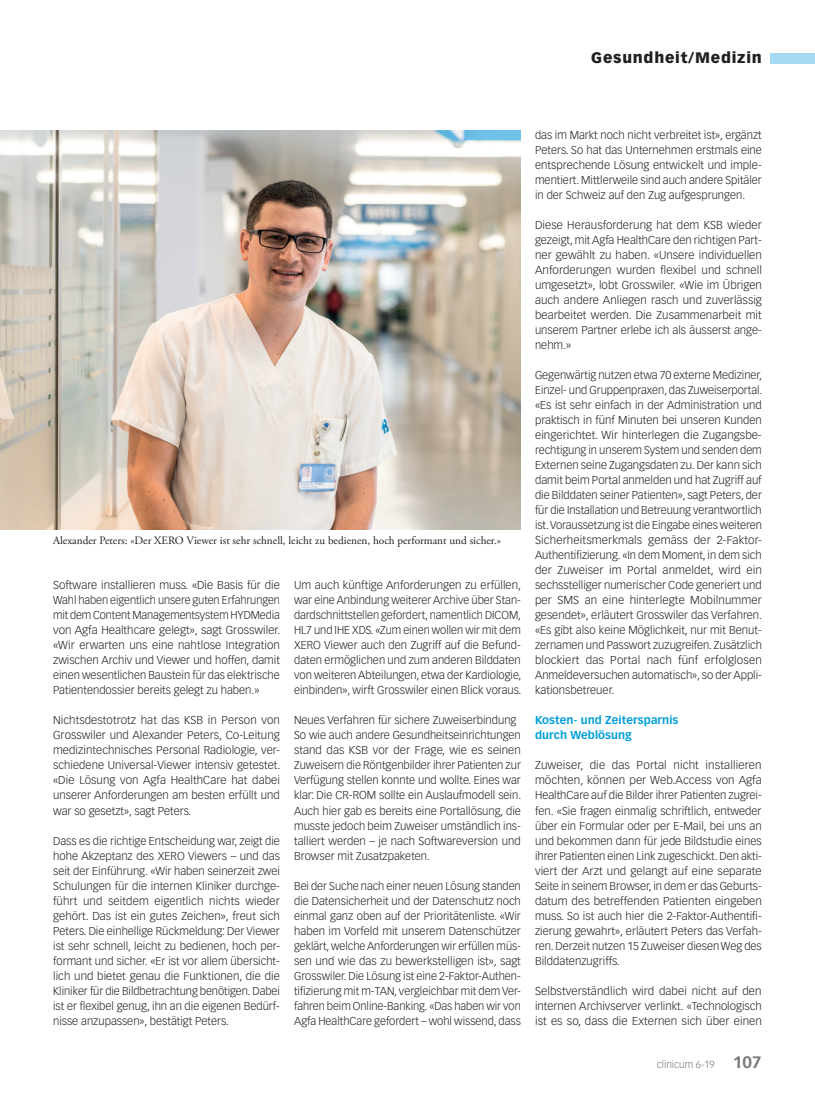
<style>
.page{position:relative;width:815px;height:1099px;background:#fff}
.page>*{position:absolute;margin:0;border:0;box-sizing:border-box;transform-origin:0 0}
.t1{font:900 15px "Vectora LT Std";letter-spacing:.05em;color:#231f20}
.Lauftext{font:300 11.25px/15px "Vectora LT Std";color:#231f20;text-align:justify}
.Legende{font:11.25px "Adobe Garamond Pro";color:#231f20}
.ZT_GM{font:700 11.25px/15px "Vectora LT Std";letter-spacing:.005em;color:#009fda}
.t2{font:300 10px "Vectora LT Std";color:#76787b}
.s1{font-weight:700;font-size:16.25px}
</style>
<div class="page">
<div style="left:770px;top:53px;width:45px;height:10px;background:#a5daf2"></div>
<img style="left:0;top:130px;width:521px;height:399px">
<h1 class="t1" style="left:591px;top:49px;width:172px">Gesundheit/Medizin</h1>
<p class="Legende" style="left:53px;top:534px;width:449px">Alexander Peters: «Der XERO Viewer ist sehr schnell, leicht zu bedienen, hoch performant und sicher.»</p>
<p class="Lauftext" style="left:53px;top:578px;width:229px">Software installieren muss. «Die Basis für die Wahl haben eigentlich unsere guten Erfahrungen mit dem Content Managementsystem HYDMedia von Agfa Healthcare gelegt», sagt Grosswiler. «Wir erwarten uns eine nahtlose Integration zwischen Archiv und Viewer und hoffen, damit einen wesentlichen Baustein für das elektrische Patientendossier bereits gelegt zu haben.»</p>
<p class="Lauftext" style="left:53px;top:713px;width:229px">Nichtsdestotrotz hat das KSB in Person von Grosswiler und Alexander Peters, Co-Leitung medizintechnisches Personal Radiologie, ver&shy;schiedene Universal-Viewer intensiv getestet. «Die Lösung von Agfa HealthCare hat dabei unserer Anforderungen am besten erfüllt und war so gesetzt», sagt Peters.</p>
<p class="Lauftext" style="left:53px;top:833px;width:228px">Dass es die richtige Entscheidung war, zeigt die hohe Akzeptanz des XERO Viewers – und das seit der Einführung. «Wir haben seinerzeit zwei Schulungen für die internen Kliniker durchge&shy;führt und seitdem eigentlich nichts wieder gehört. Das ist ein gutes Zeichen», freut sich Peters. Die einhellige Rückmeldung: Der Viewer ist sehr schnell, leicht zu bedienen, hoch per&shy;formant und sicher. «Er ist vor allem übersicht&shy;lich und bietet genau die Funktionen, die die Kliniker für die Bildbetrachtung benötigen. Dabei ist er flexibel genug, ihn an die eigenen Bedürf&shy;nisse anzupassen», bestätigt Peters.</p>
<p class="Lauftext" style="left:294px;top:578px;width:229px">Um auch künftige Anforderungen zu erfüllen, war eine Anbindung weiterer Archive über Stan&shy;dardschnittstellen gefordert, namentlich DICOM, HL7 und IHE XDS. «Zum einen wollen wir mit dem XERO Viewer auch den Zugriff auf die Befund&shy;daten ermöglichen und zum anderen Bilddaten von weiteren Abteilungen, etwa der Kardiologie, einbinden», wirft Grosswiler einen Blick voraus.</p>
<p class="Lauftext" style="left:294px;top:713px;width:224px">Neues Verfahren für sichere Zuweiserbindung</p>
<p class="Lauftext" style="left:294px;top:728px;width:229px">So wie auch andere Gesundheitseinrichtungen stand das KSB vor der Frage, wie es seinen Zuweisern die Röntgenbilder ihrer Patienten zur Verfügung stellen konnte und wollte. Eines war klar: Die CR-ROM sollte ein Auslaufmodell sein.<br>Auch hier gab es bereits eine Portallösung, die musste jedoch beim Zuweiser umständlich ins&shy;talliert werden – je nach Softwareversion und Browser mit Zusatzpaketen.</p>
<p class="Lauftext" style="left:294px;top:878px;width:228px">Bei der Suche nach einer neuen Lösung standen die Datensicherheit und der Datenschutz noch einmal ganz oben auf der Prioritätenliste. «Wir haben im Vorfeld mit unserem Datenschützer geklärt, welche Anforderungen wir erfüllen müs&shy;sen und wie das zu bewerkstelligen ist», sagt Grosswiler. Die Lösung ist eine 2-Faktor-Authen&shy;tifizierung mit m-TAN, vergleichbar mit dem Ver&shy;fahren beim Online-Banking. «Das haben wir von Agfa HealthCare gefordert – wohl wissend, dass</p>
<p class="Lauftext" style="left:535px;top:128px;width:228px">das im Markt noch nicht verbreitet ist», ergänzt Peters. So hat das Unternehmen erstmals eine entsprechende Lösung entwickelt und imple&shy;mentiert. Mittlerweile sind auch andere Spitäler in der Schweiz auf den Zug aufgesprungen.</p>
<p class="Lauftext" style="left:535px;top:218px;width:228px">Diese Herausforderung hat dem KSB wieder gezeigt, mit Agfa HealthCare den richtigen Part&shy;ner gewählt zu haben. «Unsere individuellen Anforderungen wurden flexibel und schnell umgesetzt», lobt Grosswiler. «Wie im Übrigen auch andere Anliegen rasch und zuverlässig bearbeitet werden. Die Zusammenarbeit mit unserem Partner erlebe ich als äusserst ange&shy;nehm.»</p>
<p class="Lauftext" style="left:535px;top:368px;width:229px">Gegenwärtig nutzen etwa 70 externe Mediziner, Einzel- und Gruppenpraxen, das Zuweiserportal. «Es ist sehr einfach in der Administration und praktisch in fünf Minuten bei unseren Kunden eingerichtet. Wir hinterlegen die Zugangsbe&shy;rechtigung in unserem System und senden dem Externen seine Zugangsdaten zu. Der kann sich damit beim Portal anmelden und hat Zugriff auf die Bilddaten seiner Patienten», sagt Peters, der für die Installation und Betreuung verantwortlich ist. Voraussetzung ist die Eingabe eines weiteren Sicherheitsmerkmals gemäss der 2-Faktor-Authentifizierung. «In dem Moment, in dem sich der Zuweiser im Portal anmeldet, wird ein sechsstelliger numerischer Code generiert und per SMS an eine hinterlegte Mobilnummer gesendet», erläutert Grosswiler das Verfahren. «Es gibt also keine Möglichkeit, nur mit Benut&shy;zernamen und Passwort zuzugreifen. Zusätzlich blockiert das Portal nach fünf erfolglosen Anmeldeversuchen automatisch», so der Appli&shy;kationsbetreuer.</p>
<p class="ZT_GM" style="left:535px;top:713px;width:145px">Kosten- und Zeitersparnis durch Weblösung</p>
<p class="Lauftext" style="left:535px;top:758px;width:228px">Zuweiser, die das Portal nicht installieren möchten, können per Web.Access von Agfa HealthCare auf die Bilder ihrer Patienten zugrei&shy;fen. «Sie fragen einmalig schriftlich, entweder über ein Formular oder per E-Mail, bei uns an und bekommen dann für jede Bildstudie eines ihrer Patienten einen Link zugeschickt. Den akti&shy;viert der Arzt und gelangt auf eine separate Seite in seinem Browser, in dem er das Geburts&shy;datum des betreffenden Patienten eingeben muss. So ist auch hier die 2-Faktor-Authentifi&shy;zierung gewahrt», erläutert Peters das Verfah&shy;ren. Derzeit nutzen 15 Zuweiser diesen Weg des Bilddatenzugriffs.</p>
<p class="Lauftext" style="left:535px;top:983px;width:228px">Selbstverständlich wird dabei nicht auf den internen Archivserver verlinkt. «Technologisch ist es so, dass die Externen sich über einen</p>
<p class="t2" style="left:657px;top:1058px;width:106px">clinicum 6-19 <span class="s1">107</span></p>
</div>
